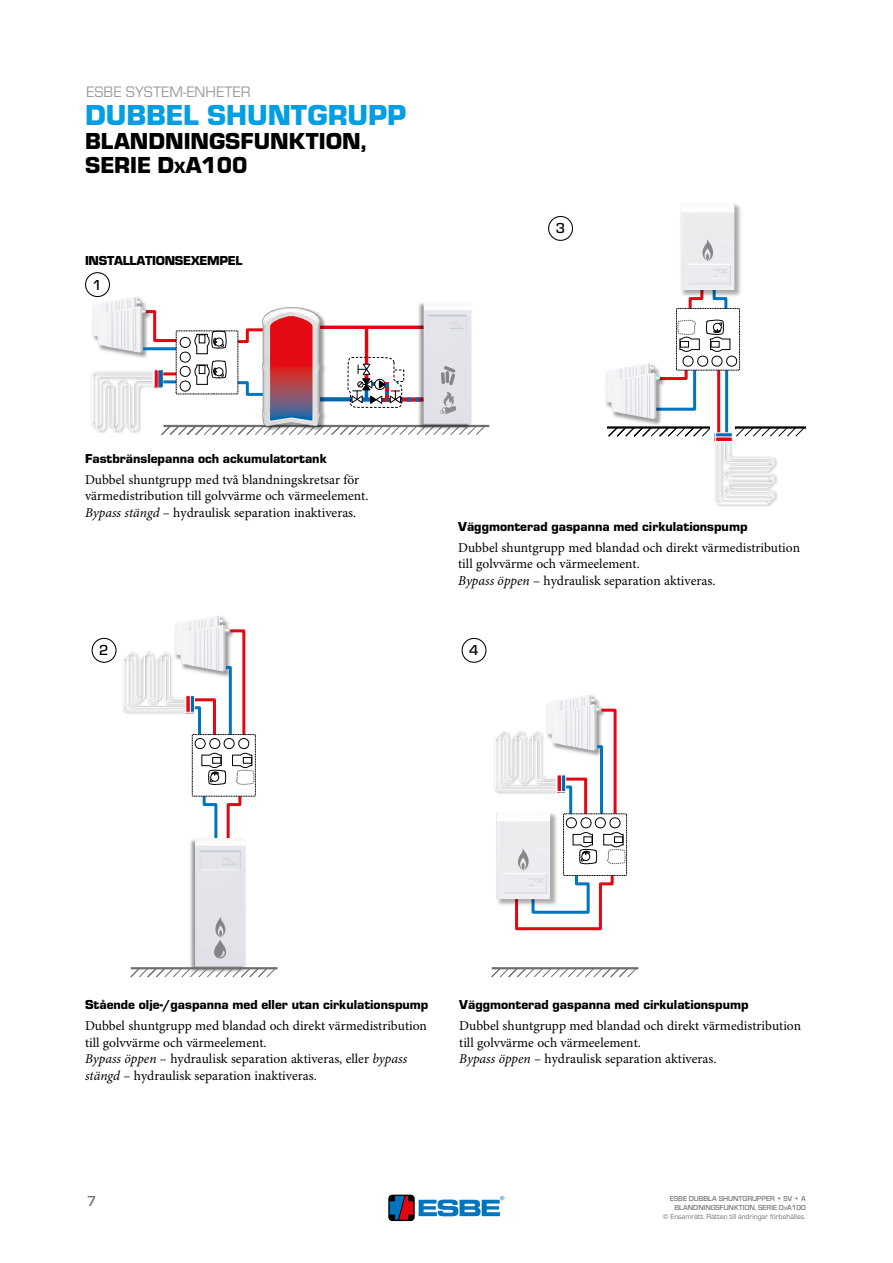
<style>
.page{position:relative;width:893px;height:1263px;background:#fff}
.page>*{position:absolute;margin:0;border:0;box-sizing:border-box;transform-origin:0 0}
.t1{font:700 30px "ESBE Eurostile";color:#009fe3}
.t2{font:700 24px/24px "ESBE Eurostile";color:#000}
.t3{font:15.75px "ESBE Eurostile";color:#9d9d9c}
.t4{font:500 15px "ESBE Eurostile";color:#000}
.t5{font:500 15px "ESBE Eurostile";color:#706f6f}
.t6{font:13.5px/16.5px "Minion Pro";color:#000}
.t7{font:700 13.5px "ESBE Eurostile";color:#000}
.t8{font:700 13.5px "ESBE Eurostile";letter-spacing:-.02em;color:#000}
.t9{font:500 7.5px/9px "ESBE Eurostile";color:#706f6f;text-align:right}
.s1{font-style:inherit}
.s2{font-size:16.8px}
.s3{font-style:italic}
.s4{font-size:5.25px}
.s5{font-weight:400}
</style>
<div class="page">
<img style="left:175px;top:616px;width:49px;height:30px">
<img style="left:178px;top:622px;width:52px;height:24px">
<img style="left:180px;top:625px;width:49px;height:21px">
<img style="left:122px;top:646px;width:63px;height:68px">
<img style="left:190px;top:852px;width:5px;height:115px">
<div style="left:195px;top:852px;width:51px;height:115px;background:#e2e4e9"></div>
<svg style="left:214px;top:917px;width:12px;height:41px"></svg>
<svg style="left:185px;top:628px;width:71px;height:224px"></svg>
<hr style="left:131px;top:967px;width:146px;height:2px;background:#706f6f">
<svg style="left:130px;top:967px;width:146px;height:11px"></svg>
<hr style="left:607px;top:426px;width:199px;height:3px;background:#000">
<img style="left:606px;top:371px;width:2px;height:36px">
<img style="left:714px;top:443px;width:65px;height:62px">
<img style="left:735px;top:204px;width:6px;height:35px">
<img style="left:681px;top:203px;width:54px;height:36px">
<div style="left:685px;top:215px;width:49px;height:24px;background:#ebebee"></div>
<svg style="left:608px;top:239px;width:197px;height:204px"></svg>
<img style="left:595px;top:697px;width:5px;height:5px">
<img style="left:546px;top:695px;width:49px;height:12px">
<img style="left:549px;top:702px;width:52px;height:5px">
<img style="left:552px;top:704px;width:48px;height:3px">
<img style="left:494px;top:731px;width:20px;height:63px">
<img style="left:497px;top:899px;width:17px;height:6px">
<svg style="left:514px;top:707px;width:113px;height:224px"></svg>
<img style="left:501px;top:871px;width:48px;height:27px">
<div style="left:500px;top:824px;width:49px;height:24px;background:#ebebee"></div>
<hr style="left:492px;top:967px;width:146px;height:2px;background:#706f6f">
<svg style="left:491px;top:967px;width:146px;height:11px"></svg>
<hr style="left:164px;top:425px;width:325px;height:2px;background:#706f6f">
<svg style="left:161px;top:425px;width:325px;height:10px"></svg>
<img style="left:91px;top:295px;width:55px;height:9px">
<img style="left:92px;top:297px;width:49px;height:43px">
<img style="left:95px;top:304px;width:52px;height:51px">
<img style="left:97px;top:306px;width:49px;height:47px">
<img style="left:91px;top:371px;width:50px;height:62px">
<svg style="left:123px;top:309px;width:130px;height:88px"></svg>
<hr style="left:365px;top:329px;width:3px;height:36px;background:#e30613">
<svg style="left:333px;top:397px;width:15px;height:4px"></svg>
<hr style="left:309px;top:326px;width:136px;height:3px;background:#e30613">
<img style="left:408px;top:303px;width:73px;height:131px">
<img style="left:423px;top:303px;width:49px;height:121px">
<svg style="left:348px;top:357px;width:108px;height:57px"></svg>
<img style="left:253px;top:307px;width:80px;height:128px">
<img style="left:262px;top:307px;width:30px;height:115px">
<img style="left:270px;top:315px;width:43px;height:106px">
<div style="left:92px;top:638px;width:25px;height:25px;border:1px solid #000;border-radius:50%"></div>
<div style="left:462px;top:638px;width:24px;height:25px;border:1px solid #000;border-radius:50%"></div>
<div style="left:85px;top:272px;width:25px;height:25px;border:1px solid #000;border-radius:50%"></div>
<div style="left:548px;top:216px;width:25px;height:25px;border:1px solid #000;border-radius:50%"></div>
<div style="left:389px;top:1195px;width:25px;height:25px;border:1px solid #000;border-radius:4px"></div>
<svg style="left:390px;top:1196px;width:23px;height:24px"></svg>
<svg style="left:419px;top:1196px;width:85px;height:20px"></svg>
<p class="t3" style="left:86px;top:83px;width:166px">ESBE SYSTEM-ENHETER</p>
<h1 class="t1" style="left:85px;top:99px;width:323px">DUBBEL SHUNTGRUPP</h1>
<h2 class="t2" style="left:85px;top:129px;width:283px">BLANDNINGSFUNKTION,<br>SERIE <span class="s1">D</span><span class="s2">x</span><span class="s1">A100</span></h2>
<p class="t8" style="left:85px;top:253px;width:159px">INSTALLATIONSEXEMPEL</p>
<p class="t4" style="left:93px;top:276px;width:11px">1</p>
<p class="t4" style="left:556px;top:220px;width:11px">3</p>
<p class="t7" style="left:85px;top:451px;width:243px">Fastbränslepanna och ackumulatortank</p>
<p class="t6" style="left:85px;top:472px;width:285px">Dubbel shuntgrupp med två blandningskretsar för värmedistribution till golvvärme och värmeelement.<br><span class="s3">Bypass stängd</span> – hydraulisk separation inaktiveras.</p>
<p class="t7" style="left:458px;top:519px;width:291px">Väggmonterad gaspanna med cirkulationspump</p>
<p class="t6" style="left:458px;top:540px;width:343px">Dubbel shuntgrupp med blandad och direkt värmedistribution till golvvärme och värmeelement.<br><span class="s3">Bypass öppen</span> – hydraulisk separation aktiveras.</p>
<p class="t4" style="left:99px;top:642px;width:11px">2</p>
<p class="t4" style="left:469px;top:642px;width:11px">4</p>
<p class="t7" style="left:85px;top:997px;width:345px">Stående olje-/gaspanna med eller utan cirkulationspump</p>
<p class="t6" style="left:85px;top:1018px;width:343px">Dubbel shuntgrupp med blandad och direkt värmedistribution till golvvärme och värmeelement.<br><span class="s3">Bypass öppen</span> – hydraulisk separation aktiveras, eller <span class="s3">bypass stängd</span> – hydraulisk separation inaktiveras.</p>
<p class="t7" style="left:459px;top:997px;width:291px">Väggmonterad gaspanna med cirkulationspump</p>
<p class="t6" style="left:459px;top:1018px;width:343px">Dubbel shuntgrupp med blandad och direkt värmedistribution till golvvärme och värmeelement.<br><span class="s3">Bypass öppen</span> – hydraulisk separation aktiveras.</p>
<p class="t5" style="left:87px;top:1193px;width:11px">7</p>
<p class="t9" style="left:663px;top:1194px;width:144px">ESBE DUBBLA SHUNTGRUPPER • SV • A<br>BLANDNINGSFUNKTION, SERIE <span class="s1">D</span><span class="s4">x</span><span class="s1">A</span>100<br><span class="s5">© Ensamrätt. Rätten till ändringar förbehålles.</span></p>
</div>
